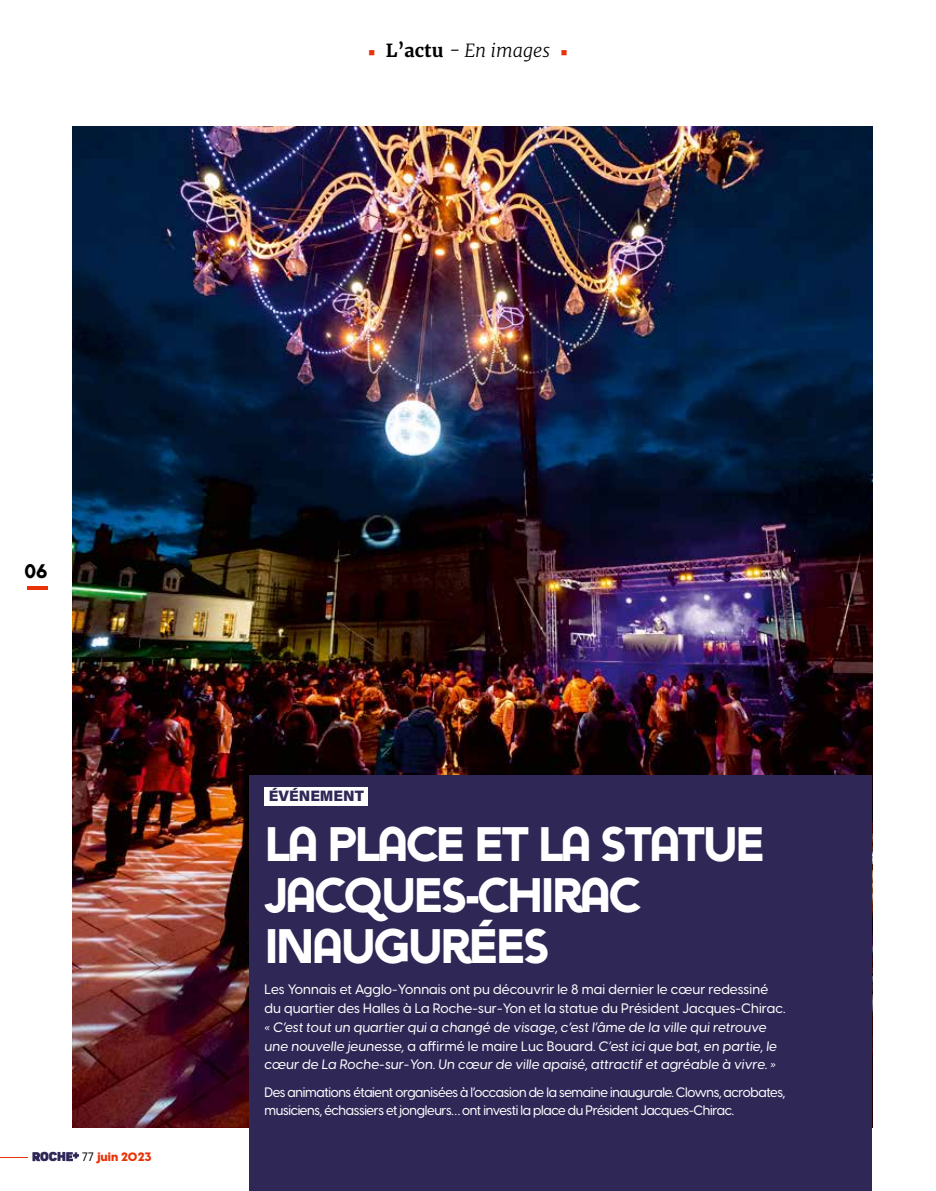
<style>
.page{position:relative;width:936px;height:1191px;background:#fff}
.page>*{position:absolute;margin:0;border:0;box-sizing:border-box;transform-origin:0 0}
.t1{font:48px/51px "Arya Single";letter-spacing:-.06em;color:#fff}
.t2{font:19.5px "Arya Single";color:#000}
.t3{font:italic 300 18px "Merriweather";color:#000}
.t4{font:900 15px "Acumin Pro";color:#2f2857}
.t5{font:italic 500 13.5px/18.8px "Visby CF";letter-spacing:.01em;color:#fff}
.t6{font:500 13.5px/18.8px "Visby CF";letter-spacing:-.025em;color:#fff}
.t7{font:500 13.5px/18.8px "Visby CF";letter-spacing:.01em;color:#fff}
.t8{font:800 12.75px "Panton";color:#2f2857}
.t9{font:800 12px "Visby CF";letter-spacing:.01em;color:#e93208}
.s1{font-family:"Merriweather Sans";font-weight:500;font-style:normal;font-size:12px;color:#e93208}
.s2{font-weight:700;font-style:normal}
.s3{font-weight:500;color:#000}
.s4{font-style:normal}
</style>
<div class="page">
<img style="left:72px;top:126px;width:800px;height:1001px">
<div style="left:249px;top:775px;width:623px;height:416px;background:#2f2857"></div>
<div style="left:264px;top:787px;width:104px;height:18px;background:#fff"></div>
<hr style="left:27px;top:586px;width:21px;height:4px;background:#e93208">
<svg style="left:0;top:1152px;width:40px;height:9px"></svg>
<svg style="left:66px;top:1152px;width:13px;height:9px"></svg>
<h3 class="t3" style="left:368px;top:40px;width:200px"><span class="s1">■</span> <span class="s2">L’actu</span> - En images <span class="s1">■</span></h3>
<h2 class="t2" style="left:25px;top:559px;width:25px">06</h2>
<p class="t8" style="left:40px;top:1148px;width:27px">OCH</p>
<p class="t9" style="left:82px;top:1149px;width:71px"><span class="s3">77</span> juin 2023</p>
<p class="t4" style="left:269px;top:785px;width:97px">ÉVÉNEMENT</p>
<h1 class="t1" style="left:264px;top:818px;width:502px">LA PLACE ET LA STATUE<br>JACQUES-CHIRAC<br>INAUGURÉES</h1>
<p class="t7" style="left:264px;top:980px;width:522px">Les Yonnais et Agglo-Yonnais ont pu découvrir le 8 mai dernier le cœur redessiné du quartier des Halles à La Roche-sur-Yon et la statue du Président Jacques-Chirac.</p>
<p class="t5" style="left:264px;top:1017px;width:514px">« C’est tout un quartier qui a changé de visage, c’est l’âme de la ville qui retrouve une nouvelle jeunesse, <span class="s4">a affirmé le maire Luc Bouard.</span> C’est ici que bat, en partie, le cœur de La Roche-sur-Yon. Un cœur de ville apaisé, attractif et agréable à vivre. »</p>
<p class="t6" style="left:264px;top:1082px;width:522px">Des animations étaient organisées à l’occasion de la semaine inaugurale. Clowns, acrobates, musiciens, échassiers et jongleurs… ont investi la place du Président Jacques-Chirac.</p>
</div>
